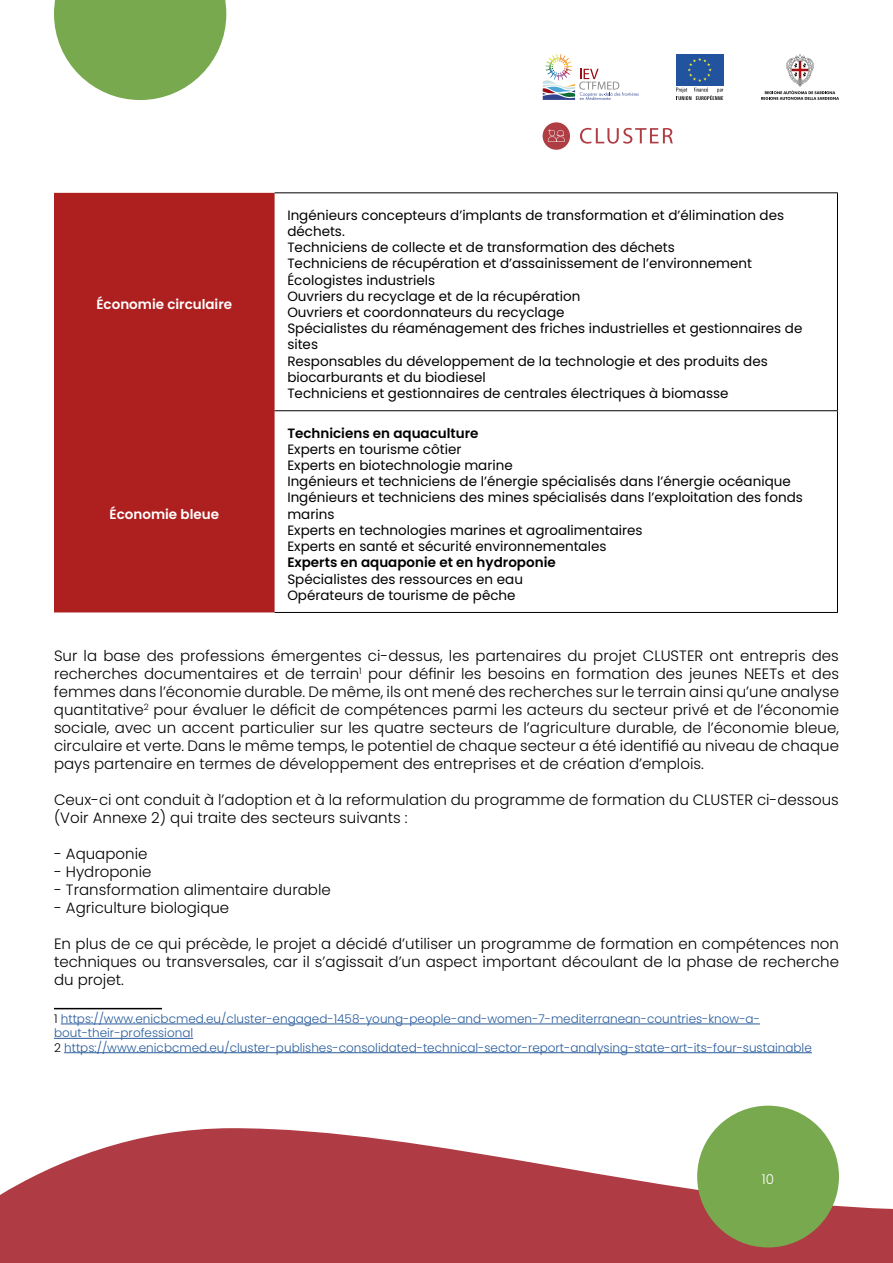
<style>
.page{position:relative;width:893px;height:1263px;background:#fff}
.page>*{position:absolute;margin:0;border:0;box-sizing:border-box;transform-origin:0 0}
.t1{font:300 15px/18px "Poppins";color:#020203;text-align:justify}
.t2{font:13.5px/16.2px "Poppins";color:#000}
.t3{font:600 13.5px "Poppins";color:#000}
.t4{font:600 13.5px "Poppins";color:#fff}
.t5{font:300 13.5px "Poppins";color:#fff}
.t6{font:300 12px/14.4px "Poppins";color:#275b9b}
.s1{color:#000}
</style>
<div class="page">
<svg style="left:543px;top:54px;width:96px;height:46px"></svg>
<div style="left:676px;top:54px;width:47px;height:32px;background:#22539f"></div>
<svg style="left:687px;top:58px;width:25px;height:24px"></svg>
<svg style="left:676px;top:88px;width:47px;height:12px"></svg>
<svg style="left:761px;top:54px;width:78px;height:46px"></svg>
<div style="left:543px;top:122px;width:27px;height:28px;background:#af3d44;border-radius:50%"></div>
<svg style="left:548px;top:129px;width:17px;height:13px"></svg>
<svg style="left:580px;top:128px;width:93px;height:16px"></svg>
<svg style="left:0;top:1128px;width:893px;height:135px;fill:#af3c44"></svg>
<div style="left:697px;top:1106px;width:142px;height:141px;background:#78a94e;border-radius:50%"></div>
<svg style="left:54px;top:0;width:172px;height:100px"></svg>
<div style="left:54px;top:193px;width:221px;height:419px;background:#ae201f"></div>
<hr style="left:275px;top:192px;width:563px;height:1px;background:#000">
<hr style="left:837px;top:193px;width:1px;height:217px;background:#000">
<hr style="left:275px;top:410px;width:563px;height:1px;background:#000">
<hr style="left:837px;top:411px;width:1px;height:201px;background:#000">
<hr style="left:275px;top:612px;width:563px;height:1px;background:#000">
<hr style="left:54px;top:1008px;width:108px;height:1px;background:#000">
<hr style="left:61px;top:1024px;width:699px;height:1px;background:#275b9b">
<hr style="left:54px;top:1038px;width:139px;height:1px;background:#275b9b">
<hr style="left:64px;top:1052px;width:748px;height:1px;background:#275b9b">
<p class="t4" style="left:96px;top:296px;width:137px">Économie circulaire</p>
<p class="t4" style="left:110px;top:506px;width:111px">Économie bleue</p>
<p class="t2" style="left:287px;top:207px;width:517px">Ingénieurs concepteurs d’implants de transformation et d’élimination des déchets.<br>Techniciens de collecte et de transformation des déchets<br>Techniciens de récupération et d’assainissement de l’environnement Écologistes industriels<br>Ouvriers du recyclage et de la récupération<br>Ouvriers et coordonnateurs du recyclage<br>Spécialistes du réaménagement des friches industrielles et gestionnaires de sites<br>Responsables du développement de la technologie et des produits des biocarburants et du biodiesel<br>Techniciens et gestionnaires de centrales électriques à biomasse</p>
<p class="t3" style="left:287px;top:425px;width:193px">Techniciens en aquaculture</p>
<p class="t2" style="left:287px;top:441px;width:517px">Experts en tourisme côtier<br>Experts en biotechnologie marine<br>Ingénieurs et techniciens de l’énergie spécialisés dans l’énergie océanique Ingénieurs et techniciens des mines spécialisés dans l’exploitation des fonds marins<br>Experts en technologies marines et agroalimentaires<br>Experts en santé et sécurité environnementales</p>
<p class="t3" style="left:287px;top:555px;width:270px">Experts en aquaponie et en hydroponie</p>
<p class="t2" style="left:287px;top:571px;width:237px">Spécialistes des ressources en eau<br>Opérateurs de tourisme de pêche</p>
<p class="t1" style="left:54px;top:647px;width:786px">Sur la base des professions émergentes ci-dessus, les partenaires du projet CLUSTER ont entrepris des recherches documentaires et de terrain<sup>1</sup> pour définir les besoins en formation des jeunes NEETs et des femmes dans l’économie durable. De même, ils ont mené des recherches sur le terrain ainsi qu’une analyse quantitative<sup>2</sup> pour évaluer le déficit de compétences parmi les acteurs du secteur privé et de l’économie sociale, avec un accent particulier sur les quatre secteurs de l’agriculture durable, de l’économie bleue, circulaire et verte. Dans le même temps, le potentiel de chaque secteur a été identifié au niveau de chaque pays partenaire en termes de développement des entreprises et de création d’emplois.</p>
<p class="t1" style="left:54px;top:791px;width:786px">Ceux-ci ont conduit à l’adoption et à la reformulation du programme de formation du CLUSTER ci-dessous (Voir Annexe 2) qui traite des secteurs suivants :</p>
<p class="t1" style="left:54px;top:845px;width:95px">- Aquaponie</p>
<p class="t1" style="left:54px;top:863px;width:99px">- Hydroponie</p>
<p class="t1" style="left:54px;top:881px;width:278px">- Transformation alimentaire durable</p>
<p class="t1" style="left:54px;top:899px;width:177px">- Agriculture biologique</p>
<p class="t1" style="left:54px;top:935px;width:786px">En plus de ce qui précède, le projet a décidé d’utiliser un programme de formation en compétences non techniques ou transversales, car il s’agissait d’un aspect important découlant de la phase de recherche du projet.</p>
<p class="t6" style="left:54px;top:1012px;width:759px"><span class="s1">1</span> https://www.enicbcmed.eu/cluster-engaged-1458-young-people-and-women-7-mediterranean-countries-know-a&shy;bout-their-professional<br><span class="s1">2</span> https://www.enicbcmed.eu/cluster-publishes-consolidated-technical-sector-report-analysing-state-art-its-four-sustainable</p>
<p class="t5" style="left:762px;top:1171px;width:14px">10</p>
</div>
